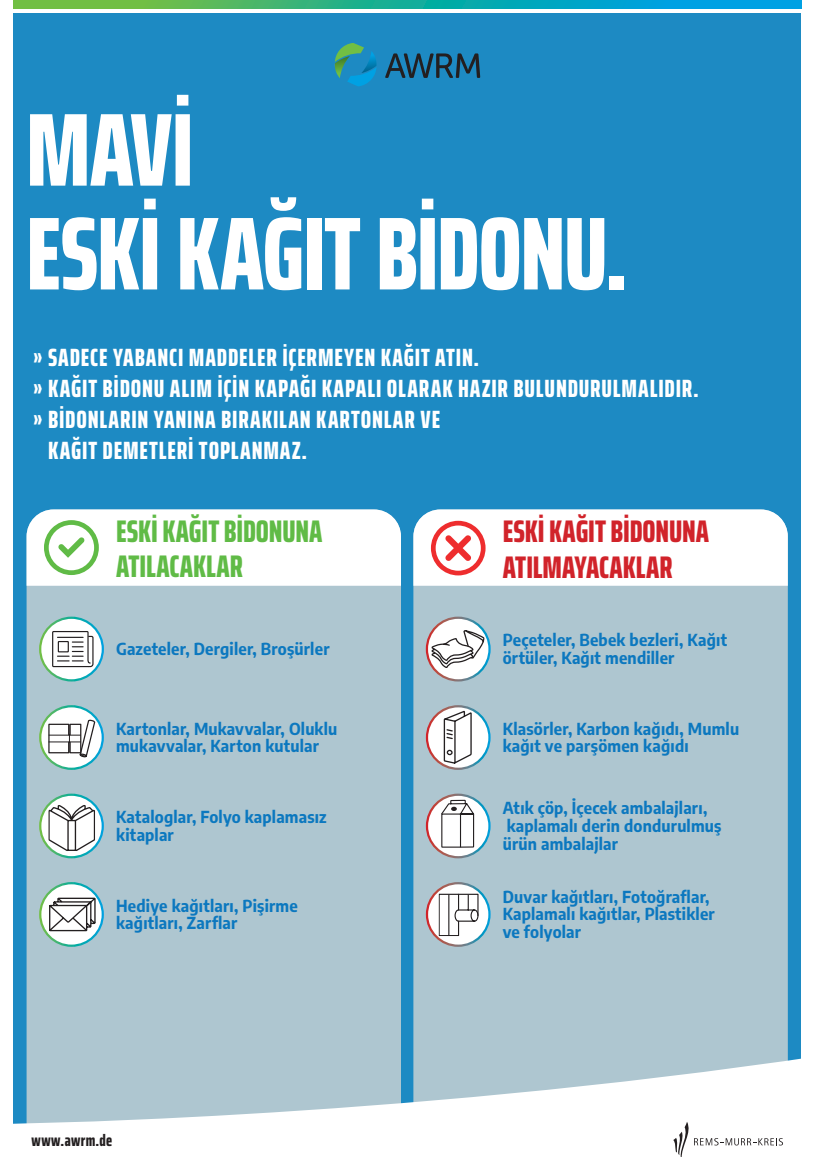
<style>
.page{position:relative;width:815px;height:1170px;background:#fff}
.page>*{position:absolute;margin:0;border:0;box-sizing:border-box;transform-origin:0 0}
.t1{font:800 extra-condensed 103.75px/103.8px "Saira";letter-spacing:-.015em;color:#fff}
.t2{font:800 extra-condensed 31.25px/35px "Saira";letter-spacing:-.005em;color:#d1232a}
.t3{font:800 extra-condensed 31.25px/35px "Saira";color:#60bb46}
.t4{font:800 extra-condensed 25px "Saira";letter-spacing:.035em;color:#fff}
.t5{font:800 extra-condensed 16.38px "Saira";letter-spacing:.025em;color:#231f20}
.t6{font:700 semi-condensed 16.25px/17.8px "Encode Sans";letter-spacing:.01em;color:#0c78bf}
</style>
<div class="page">
<div style="left:14px;top:14px;width:787px;height:1138px;background:#1d8ac3"></div>
<div style="left:27px;top:585px;width:374px;height:469px;background:#aec6d0"></div>
<div style="left:413px;top:585px;width:375px;height:469px;background:#aec6d0"></div>
<svg style="left:13px;top:1054px;width:788px;height:103px;background:#d6e3e9"></svg>
<svg style="left:673px;top:1121px;width:110px;height:35px;background:#ececec"></svg>
<svg style="left:385px;top:53px;width:95px;height:25px"></svg>
<svg style="left:335px;top:43px;width:41px;height:43px"></svg>
<svg style="left:14px;top:0;width:787px;height:8px;background:#29ae95"></svg>
<svg style="left:40px;top:706px;width:63px;height:62px"></svg>
<svg style="left:48px;top:719px;width:47px;height:38px;background:#d0cfd0"></svg>
<div style="left:39px;top:705px;width:65px;height:64px;border:2px solid #fff;border-radius:50%"></div>
<div style="left:427px;top:706px;width:62px;height:62px;background:#fff;border-radius:50%"></div>
<svg style="left:444px;top:710px;width:28px;height:53px"></svg>
<div style="left:426px;top:705px;width:65px;height:64px;border:2px solid #fff;border-radius:50%"></div>
<svg style="left:40px;top:794px;width:63px;height:63px"></svg>
<svg style="left:48px;top:804px;width:47px;height:47px;background:#d2d3d3"></svg>
<div style="left:39px;top:793px;width:65px;height:65px;border:2px solid #fff;border-radius:50%"></div>
<svg style="left:427px;top:794px;width:62px;height:63px"></svg>
<svg style="left:440px;top:799px;width:36px;height:49px;background:#d9d8d8"></svg>
<div style="left:426px;top:793px;width:65px;height:65px;border:2px solid #fff;border-radius:50%"></div>
<svg style="left:40px;top:883px;width:63px;height:62px"></svg>
<svg style="left:49px;top:897px;width:47px;height:34px;background:#bdbbbc"></svg>
<div style="left:39px;top:882px;width:65px;height:64px;border:2px solid #fff;border-radius:50%"></div>
<svg style="left:427px;top:883px;width:62px;height:62px"></svg>
<svg style="left:439px;top:893px;width:40px;height:43px;background:#d8d8d8"></svg>
<div style="left:426px;top:882px;width:65px;height:64px;border:2px solid #fff;border-radius:50%"></div>
<svg style="left:40px;top:617px;width:63px;height:63px"></svg>
<svg style="left:52px;top:631px;width:42px;height:36px;background:#c8c6c7"></svg>
<div style="left:39px;top:616px;width:65px;height:65px;border:2px solid #fff;border-radius:50%"></div>
<svg style="left:427px;top:617px;width:63px;height:63px"></svg>
<svg style="left:431px;top:630px;width:53px;height:38px;background:#d4d3d3"></svg>
<div style="left:426px;top:616px;width:65px;height:65px;border:2px solid #fff;border-radius:50%"></div>
<div style="left:27px;top:509px;width:374px;height:76px;background:#fff"></div>
<svg style="left:413px;top:509px;width:375px;height:76px;background:#faf4f5"></svg>
<h1 class="t1" style="left:26px;top:97px;width:604px">MAVİ<br>ESKİ KAĞIT BİDONU.</h1>
<h3 class="t4" style="left:33px;top:338px;width:448px">» SADECE YABANCI MADDELER İÇERMEYEN KAĞIT ATIN.</h3>
<h3 class="t4" style="left:33px;top:369px;width:667px">» KAĞIT BİDONU ALIM İÇİN KAPAĞI KAPALI OLARAK HAZIR BULUNDURULMALIDIR.</h3>
<h3 class="t4" style="left:33px;top:400px;width:409px">» BİDONLARIN YANINA BIRAKILAN KARTONLAR VE</h3>
<h3 class="t4" style="left:48px;top:431px;width:261px">KAĞIT DEMETLERİ TOPLANMAZ.</h3>
<h2 class="t3" style="left:116px;top:513px;width:208px">ESKİ KAĞIT BİDONUNA<br>ATILACAKLAR</h2>
<h2 class="t2" style="left:503px;top:514px;width:208px">ESKİ KAĞIT BİDONUNA<br>ATILMAYACAKLAR</h2>
<p class="t6" style="left:116px;top:639px;width:215px">Gazeteler, Dergiler, Broşürler</p>
<p class="t6" style="left:503px;top:630px;width:226px">Peçeteler, Bebek bezleri, Kağıt örtüler, Kağıt mendiller</p>
<p class="t6" style="left:116px;top:718px;width:223px">Kartonlar, Mukavvalar, Oluklu mukavvalar, Karton kutular</p>
<p class="t6" style="left:503px;top:718px;width:238px">Klasörler, Karbon kağıdı, Mumlu kağıt ve parşömen kağıdı</p>
<p class="t6" style="left:116px;top:807px;width:212px">Kataloglar, Folyo kaplamasız kitaplar</p>
<p class="t6" style="left:503px;top:798px;width:220px">Atık çöp, İçecek ambalajları, kaplamalı derin dondurulmuş ürün ambalajlar</p>
<p class="t6" style="left:116px;top:895px;width:183px">Hediye kağıtları, Pişirme kağıtları, Zarflar</p>
<p class="t6" style="left:503px;top:886px;width:214px">Duvar kağıtları, Fotoğraflar,<br>Kaplamalı kağıtlar, Plastikler ve folyolar</p>
<p class="t5" style="left:31px;top:1127px;width:82px">www.awrm.de</p>
</div>
